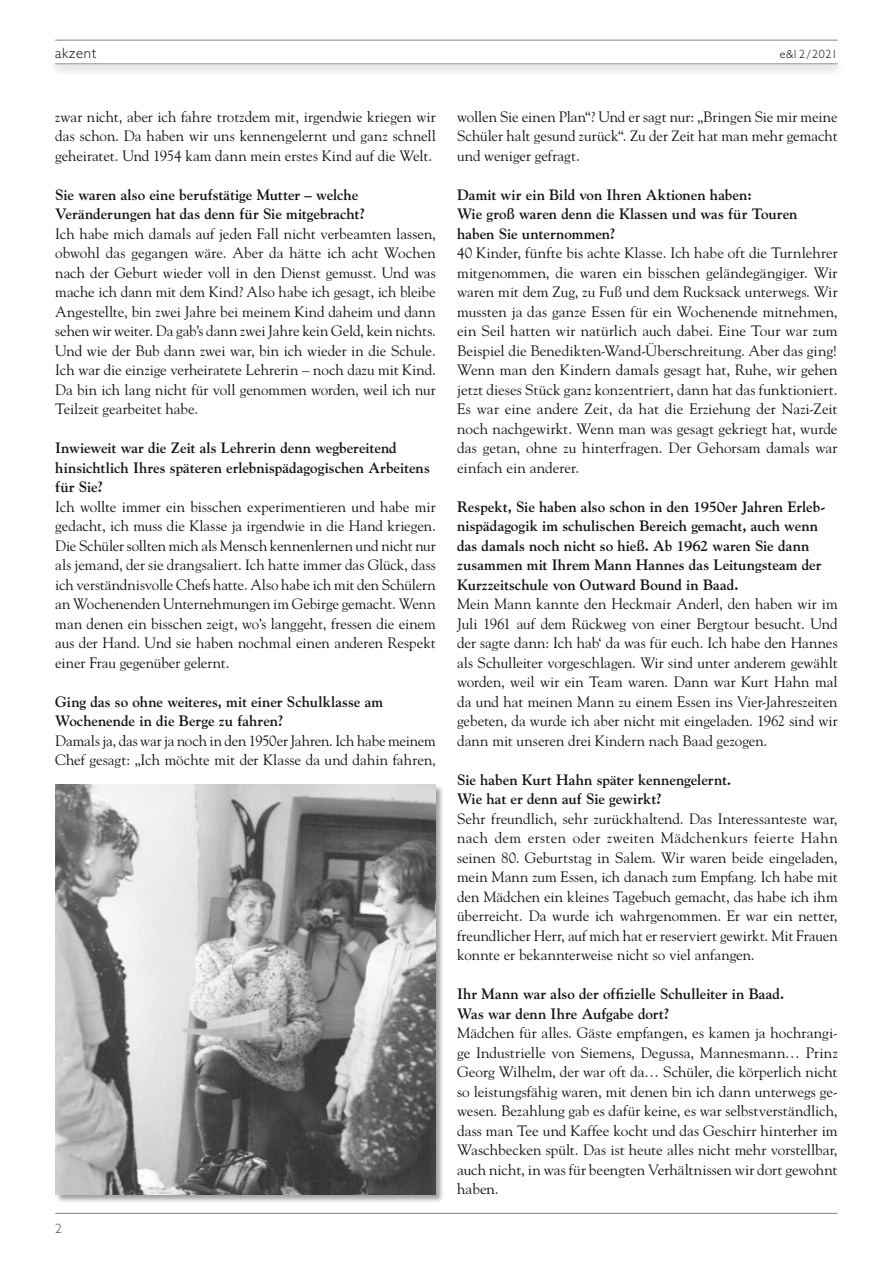
<style>
.page{position:relative;width:893px;height:1263px;background:#fff}
.page>*{position:absolute;margin:0;border:0;box-sizing:border-box;transform-origin:0 0}
.t1{font:15px/19.5px "Goudy Std";letter-spacing:-.005em;color:#141415;text-align:justify}
.t2{font:700 15px/19.5px "Goudy Std";letter-spacing:-.005em;color:#141415}
.t3{font:300 15px "Humanist 521 BT";letter-spacing:.05em;color:#141415}
.t4{font:300 13.5px "Humanist 521 BT";color:#4e4e4d}
.t5{font:300 12px "Humanist 521 BT";color:#141415}
</style>
<div class="page">
<hr style="left:55px;top:40px;width:783px;height:1px;background:#818281">
<div style="left:47px;top:56px;width:799px;height:20px;background:#141415;opacity:.75"></div>
<hr style="left:55px;top:63px;width:783px;height:1px;background:#afb0b0">
<hr style="left:55px;top:1213px;width:783px;height:1px;background:#818281">
<div style="left:55px;top:43px;width:515px;height:20px;background:#fff"></div>
<div style="left:457px;top:43px;width:381px;height:20px;background:#fff"></div>
<div style="left:55px;top:784px;width:390px;height:419px;background:#141415;opacity:.4"></div>
<img style="left:55px;top:785px;width:381px;height:409px">
<p class="t3" style="left:55px;top:44px;width:42px">akzent</p>
<p class="t5" style="left:780px;top:47px;width:60px">e&amp;l 2/ 2021</p>
<p class="t1" style="left:55px;top:106px;width:382px">zwar nicht, aber ich fahre trotzdem mit, irgendwie kriegen wir das schon. Da haben wir uns kennengelernt und ganz schnell geheiratet. Und 1954 kam dann mein erstes Kind auf die Welt.</p>
<p class="t2" style="left:55px;top:185px;width:311px">Sie waren also eine berufstätige Mutter – welche<br>Veränderungen hat das denn für Sie mitgebracht?</p>
<p class="t1" style="left:55px;top:223px;width:382px">Ich habe mich damals auf jeden Fall nicht verbeamten lassen, obwohl das gegangen wäre. Aber da hätte ich acht Wochen nach der Geburt wieder voll in den Dienst gemusst. Und was mache ich dann mit dem Kind? Also habe ich gesagt, ich bleibe Angestellte, bin zwei Jahre bei meinem Kind daheim und dann sehen wir weiter. Da gab’s dann zwei Jahre kein Geld, kein nichts.<br>Und wie der Bub dann zwei war, bin ich wieder in die Schule.<br>Ich war die einzige verheiratete Lehrerin – noch dazu mit Kind.<br>Da bin ich lang nicht für voll genommen worden, weil ich nur Teilzeit gearbeitet habe.</p>
<p class="t2" style="left:55px;top:438px;width:376px">Inwieweit war die Zeit als Lehrerin denn wegbereitend hinsichtlich Ihres späteren erlebnispädagogischen Arbeitens für Sie?</p>
<p class="t1" style="left:55px;top:496px;width:382px">Ich wollte immer ein bisschen experimentieren und habe mir gedacht, ich muss die Klasse ja irgendwie in die Hand kriegen.<br>Die Schüler sollten mich als Mensch kennenlernen und nicht nur als jemand, der sie drangsaliert. Ich hatte immer das Glück, dass ich verständnisvolle Chefs hatte. Also habe ich mit den Schülern an Wochenenden Unternehmungen im Gebirge gemacht. Wenn man denen ein bisschen zeigt, wo’s langgeht, fressen die einem aus der Hand. Und sie haben nochmal einen anderen Respekt einer Frau gegenüber gelernt.</p>
<p class="t2" style="left:55px;top:692px;width:329px">Ging das so ohne weiteres, mit einer Schulklasse am<br>Wochenende in die Berge zu fahren?</p>
<p class="t1" style="left:55px;top:730px;width:382px">Damals ja, das war ja noch in den 1950er Jahren. Ich habe meinem<br>Chef gesagt: „Ich möchte mit der Klasse da und dahin fahren,</p>
<p class="t4" style="left:55px;top:1220px;width:8px">2</p>
<p class="t1" style="left:457px;top:106px;width:382px">wollen Sie einen Plan“? Und er sagt nur: „Bringen Sie mir meine Schüler halt gesund zurück“. Zu der Zeit hat man mehr gemacht und weniger gefragt.</p>
<p class="t2" style="left:457px;top:185px;width:342px">Damit wir ein Bild von Ihren Aktionen haben:<br>Wie groß waren denn die Klassen und was für Touren haben Sie unternommen?</p>
<p class="t1" style="left:457px;top:243px;width:382px">40 Kinder, fünfte bis achte Klasse. Ich habe oft die Turnlehrer mitgenommen, die waren ein bisschen geländegängiger. Wir waren mit dem Zug, zu Fuß und dem Rucksack unterwegs. Wir mussten ja das ganze Essen für ein Wochenende mitnehmen, ein Seil hatten wir natürlich auch dabei. Eine Tour war zum Beispiel die Benedikten-Wand-Überschreitung. Aber das ging!<br>Wenn man den Kindern damals gesagt hat, Ruhe, wir gehen jetzt dieses Stück ganz konzentriert, dann hat das funktioniert.<br>Es war eine andere Zeit, da hat die Erziehung der Nazi-Zeit noch nachgewirkt. Wenn man was gesagt gekriegt hat, wurde das getan, ohne zu hinterfragen. Der Gehorsam damals war einfach ein anderer.</p>
<p class="t2" style="left:457px;top:497px;width:370px">Respekt, Sie haben also schon in den 1950er Jahren Erleb&shy;nispädagogik im schulischen Bereich gemacht, auch wenn das damals noch nicht so hieß. Ab 1962 waren Sie dann zusammen mit Ihrem Mann Hannes das Leitungsteam der Kurzzeitschule von Outward Bound in Baad.</p>
<p class="t1" style="left:457px;top:594px;width:382px">Mein Mann kannte den Heckmair Anderl, den haben wir im Juli 1961 auf dem Rückweg von einer Bergtour besucht. Und der sagte dann: Ich hab‘ da was für euch. Ich habe den Hannes als Schulleiter vorgeschlagen. Wir sind unter anderem gewählt worden, weil wir ein Team waren. Dann war Kurt Hahn mal da und hat meinen Mann zu einem Essen ins Vier-Jahreszeiten gebeten, da wurde ich aber nicht mit eingeladen. 1962 sind wir dann mit unseren drei Kindern nach Baad gezogen.</p>
<p class="t2" style="left:457px;top:770px;width:276px">Sie haben Kurt Hahn später kennengelernt.<br>Wie hat er denn auf Sie gewirkt?</p>
<p class="t1" style="left:457px;top:808px;width:382px">Sehr freundlich, sehr zurückhaltend. Das Interessanteste war, nach dem ersten oder zweiten Mädchenkurs feierte Hahn seinen 80. Geburtstag in Salem. Wir waren beide eingeladen, mein Mann zum Essen, ich danach zum Empfang. Ich habe mit den Mädchen ein kleines Tagebuch gemacht, das habe ich ihm überreicht. Da wurde ich wahrgenommen. Er war ein netter, freundlicher Herr, auf mich hat er reserviert gewirkt. Mit Frauen konnte er bekannterweise nicht so viel anfangen.</p>
<p class="t2" style="left:457px;top:984px;width:329px">Ihr Mann war also der offizielle Schulleiter in Baad.<br>Was war denn Ihre Aufgabe dort?</p>
<p class="t1" style="left:457px;top:1023px;width:382px">Mädchen für alles. Gäste empfangen, es kamen ja hochrangi&shy;ge Industrielle von Siemens, Degussa, Mannesmann… Prinz Georg Wilhelm, der war oft da… Schüler, die körperlich nicht so leistungsfähig waren, mit denen bin ich dann unterwegs ge&shy;wesen. Bezahlung gab es dafür keine, es war selbstverständlich, dass man Tee und Kaffee kocht und das Geschirr hinterher im Waschbecken spült. Das ist heute alles nicht mehr vorstellbar, auch nicht, in was für beengten Verhältnissen wir dort gewohnt haben.</p>
</div>
